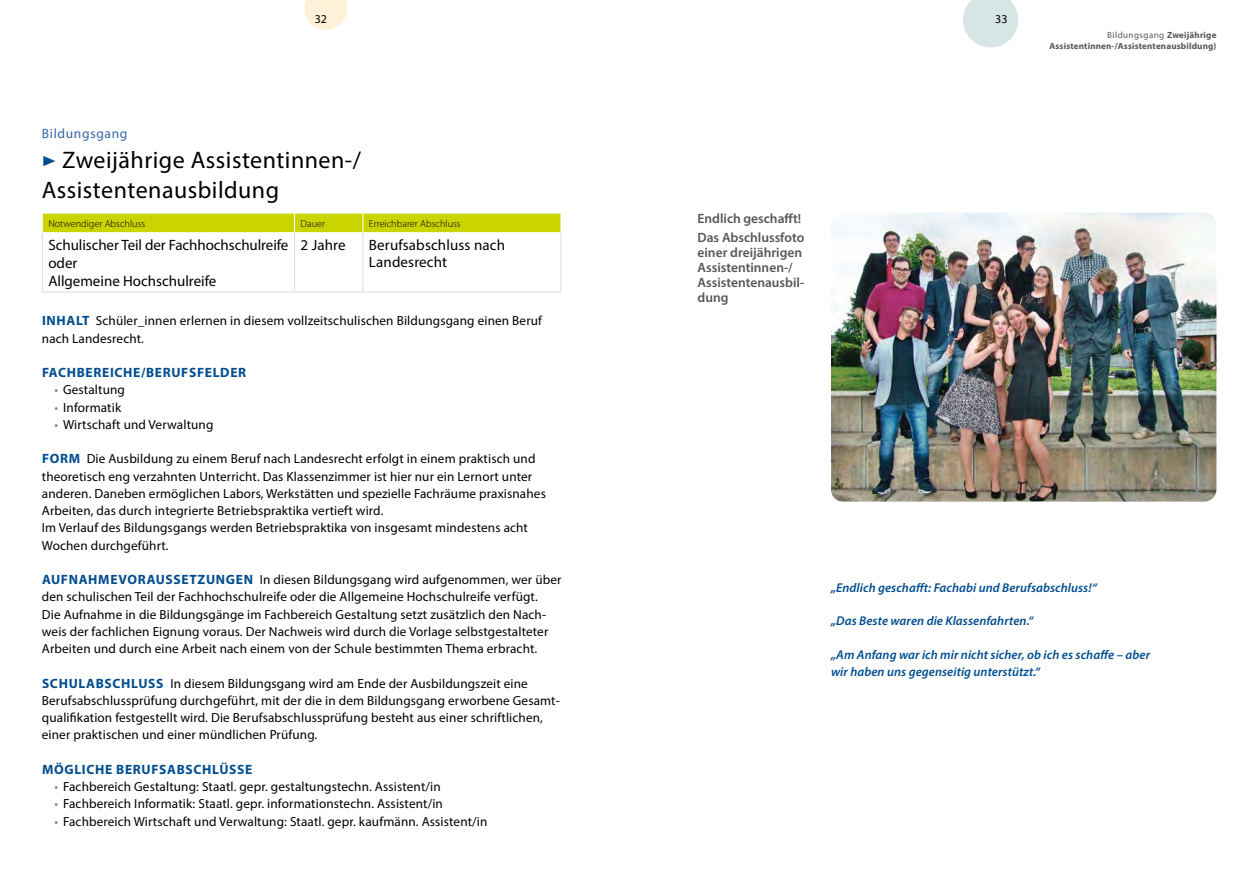
<style>
.page{position:relative;width:1259px;height:893px;background:#fff}
.page>*{position:absolute;margin:0;border:0;box-sizing:border-box;transform-origin:0 0}
.HEadline{font:24px/30px "Myriad Pro";letter-spacing:.02em;color:#000}
.Fließtext{font:15px/17.2px "Myriad Pro";color:#000}
.Ausb_head___BU{font:600 13.5px/15px "Myriad Pro";color:#575756}
.Fließtext-2{font:700 13.5px "Myriad Pro";letter-spacing:.05em;color:#004d8f}
.Vorwort{font:13.5px "Myriad Pro";letter-spacing:.05em;color:#3367a4}
.Fließtext-3{font:13.2px/17.2px "Myriad Pro";letter-spacing:.01em;color:#000}
.Webadresse_Zitate{font:italic 600 12.75px/16.8px "Myriad Pro";letter-spacing:.005em;color:#004d8f}
.t1{font:12px "Myriad Pro";color:#000}
.Tabellentext{font:300 10.2px "Myriad Pro";color:#000}
.Vorwort-2{font:700 9px/10.5px "Myriad Pro";letter-spacing:.02em;color:#575756;text-align:right}
.s1{font-family:"The Sans Bold Caps";color:#004d8f}
.s2{font-weight:400}
.s3{font-weight:700;font-size:13.5px;color:#004d8f}
.s4{color:#6a87ba}
</style>
<div class="page">
<svg style="left:304px;top:0;width:43px;height:30px"></svg>
<svg style="left:963px;top:0;width:55px;height:47px"></svg>
<div style="left:42px;top:213px;width:519px;height:19px;background:#cad400"></div>
<hr style="left:42px;top:233px;width:1px;height:58px;background:#dadada">
<hr style="left:294px;top:233px;width:1px;height:58px;background:#dadada">
<hr style="left:362px;top:233px;width:1px;height:58px;background:#dadada">
<hr style="left:560px;top:233px;width:1px;height:58px;background:#dadada">
<hr style="left:42px;top:291px;width:252px;height:1px;background:#dadada">
<hr style="left:294px;top:291px;width:69px;height:1px;background:#dadada">
<hr style="left:363px;top:291px;width:198px;height:1px;background:#dadada">
<img style="left:831px;top:213px;width:385px;height:289px">
<p class="t1" style="left:315px;top:12px;width:14px">32</p>
<p class="t1" style="left:995px;top:12px;width:14px">33</p>
<p class="Vorwort" style="left:42px;top:125px;width:87px">Bildungsgang</p>
<p class="HEadline" style="left:42px;top:144px;width:321px"><span class="s1">&gt;</span> Zweijährige Assistentinnen-/<br>Assistentenausbildung</p>
<p class="Tabellentext" style="left:48px;top:217px;width:98px">Notwendiger Abschluss</p>
<p class="Tabellentext" style="left:300px;top:217px;width:26px">Dauer</p>
<p class="Tabellentext" style="left:369px;top:217px;width:93px">Erreichbarer Abschluss</p>
<p class="Fließtext" style="left:48px;top:236px;width:242px">Schulischer Teil der Fachhochschulreife</p>
<p class="Fließtext" style="left:48px;top:254px;width:31px">oder</p>
<p class="Fließtext" style="left:48px;top:272px;width:169px">Allgemeine Hochschulreife</p>
<p class="Fließtext" style="left:300px;top:236px;width:47px">2 Jahre</p>
<p class="Fließtext" style="left:369px;top:236px;width:138px">Berufsabschluss nach<br>Landesrecht</p>
<p class="Ausb_head___BU" style="left:697px;top:210px;width:105px">Endlich geschafft!</p>
<p class="Ausb_head___BU" style="left:697px;top:230px;width:108px">Das Abschlussfoto einer dreijährigen<br>Assistentinnen-/<br>Assistentenausbil&shy;dung</p>
<p class="Vorwort-2" style="left:1049px;top:29px;width:168px"><span class="s2">Bildungsgang</span> Zweijährige<br>Assistentinnen-/Assistentenausbildung)</p>
<p class="Fließtext-3" style="left:42px;top:312px;width:502px"><span class="s3">INHALT</span> Schüler_innen erlernen in diesem vollzeitschulischen Bildungsgang einen Beruf nach Landesrecht.</p>
<p class="Fließtext-2" style="left:42px;top:364px;width:206px">FACHBEREICHE/BERUFSFELDER</p>
<p class="Fließtext-3" style="left:55px;top:381px;width:72px"><span class="s4">•</span> Gestaltung</p>
<p class="Fließtext-3" style="left:55px;top:398px;width:68px"><span class="s4">•</span> Informatik</p>
<p class="Fließtext-3" style="left:55px;top:415px;width:160px"><span class="s4">•</span> Wirtschaft und Verwaltung</p>
<p class="Fließtext-3" style="left:42px;top:450px;width:505px"><span class="s3">FORM</span> Die Ausbildung zu einem Beruf nach Landesrecht erfolgt in einem praktisch und theoretisch eng verzahnten Unterricht. Das Klassenzimmer ist hier nur ein Lernort unter anderen. Daneben ermöglichen Labors, Werkstätten und spezielle Fachräume praxisnahes Arbeiten, das durch integrierte Betriebspraktika vertieft wird.</p>
<p class="Fließtext-3" style="left:42px;top:519px;width:487px">Im Verlauf des Bildungsgangs werden Betriebspraktika von insgesamt mindestens acht<br>Wochen durchgeführt.</p>
<p class="Fließtext-3" style="left:42px;top:571px;width:521px"><span class="s3">AUFNAHMEVORAUSSETZUNGEN</span> In diesen Bildungsgang wird aufgenommen, wer über den schulischen Teil der Fachhochschulreife oder die Allgemeine Hochschulreife verfügt.</p>
<p class="Fließtext-3" style="left:42px;top:605px;width:508px">Die Aufnahme in die Bildungsgänge im Fachbereich Gestaltung setzt zusätzlich den Nach&shy;weis der fachlichen Eignung voraus. Der Nachweis wird durch die Vorlage selbstgestalteter<br>Arbeiten und durch eine Arbeit nach einem von der Schule bestimmten Thema erbracht.</p>
<p class="Fließtext-3" style="left:42px;top:674px;width:519px"><span class="s3">SCHULABSCHLUSS</span> In diesem Bildungsgang wird am Ende der Ausbildungszeit eine Berufsabschlussprüfung durchgeführt, mit der die in dem Bildungsgang erworbene Gesamt&shy;qualifikation festgestellt wird. Die Berufsabschlussprüfung besteht aus einer schriftlichen, einer praktischen und einer mündlichen Prüfung.</p>
<p class="Fließtext-2" style="left:42px;top:760px;width:212px">MÖGLICHE BERUFSABSCHLÜSSE</p>
<p class="Fließtext-3" style="left:55px;top:778px;width:387px"><span class="s4">•</span> Fachbereich Gestaltung: Staatl. gepr. gestaltungstechn. Assistent/in</p>
<p class="Fließtext-3" style="left:55px;top:795px;width:390px"><span class="s4">•</span> Fachbereich Informatik: Staatl. gepr. informationstechn. Assistent/in</p>
<p class="Fließtext-3" style="left:55px;top:812px;width:434px"><span class="s4">•</span> Fachbereich Wirtschaft und Verwaltung: Staatl. gepr. kaufmänn. Assistent/in</p>
<p class="Webadresse_Zitate" style="left:831px;top:578px;width:267px">„Endlich geschafft: Fachabi und Berufsabschluss!“</p>
<p class="Webadresse_Zitate" style="left:831px;top:612px;width:204px">„Das Beste waren die Klassenfahrten.“</p>
<p class="Webadresse_Zitate" style="left:831px;top:646px;width:321px">„Am Anfang war ich mir nicht sicher, ob ich es schaffe – aber wir haben uns gegenseitig unterstützt.“</p>
</div>
